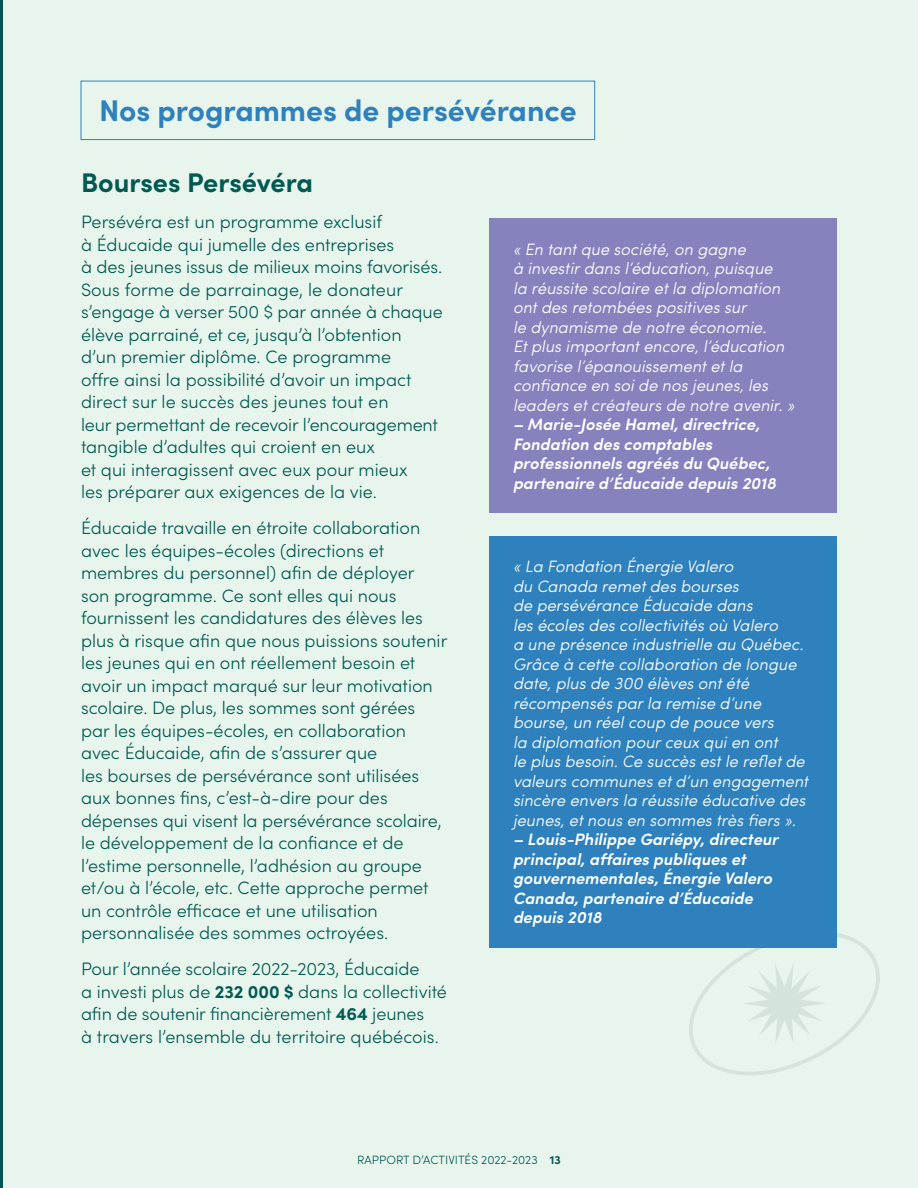
<style>
.page{position:relative;width:918px;height:1188px;background:#e8f5ed}
.page>*{position:absolute;margin:0;border:0;box-sizing:border-box;transform-origin:0 0}
.t1{font:700 30px "Sofia Pro";color:#2e81bc}
.t2{font:700 27px "Sofia Pro";color:#005a52}
.t3{font:300 18px/22.5px "Sofia Pro";color:#005a52}
.t4{font:italic 300 16.5px/19.5px "Sofia Pro";color:#fff}
.t5{font:italic 600 16.5px/19.5px "Sofia Pro";color:#fff}
.t6{font:300 12px "Sofia Pro";color:#005a52}
.s1{font-weight:700}
</style>
<div class="page">
<hr style="left:0;top:0;width:2px;height:1188px;background:#005752">
<div style="left:81px;top:81px;width:514px;height:59px;border:1px solid #2e81bc"></div>
<div style="left:489px;top:218px;width:348px;height:295px;background:#8582be"></div>
<svg style="left:682px;top:933px;width:198px;height:142px"></svg>
<div style="left:489px;top:536px;width:348px;height:411px;background:#2e81bc"></div>
<h1 class="t1" style="left:99px;top:87px;width:479px">Nos programmes de persévérance</h1>
<h2 class="t2" style="left:81px;top:162px;width:234px">Bourses Persévéra</h2>
<p class="t3" style="left:81px;top:210px;width:363px">Persévéra est un programme exclusif<br>à Éducaide qui jumelle des entreprises<br>à des jeunes issus de milieux moins favorisés.<br>Sous forme de parrainage, le donateur s’engage à verser 500 $ par année à chaque élève parrainé, et ce, jusqu’à l’obtention<br>d’un premier diplôme. Ce programme<br>offre ainsi la possibilité d’avoir un impact direct sur le succès des jeunes tout en<br>leur permettant de recevoir l’encouragement tangible d’adultes qui croient en eux<br>et qui interagissent avec eux pour mieux<br>les préparer aux exigences de la vie.</p>
<p class="t3" style="left:81px;top:516px;width:368px">Éducaide travaille en étroite collaboration avec les équipes-écoles (directions et membres du personnel) afin de déployer son programme. Ce sont elles qui nous fournissent les candidatures des élèves les plus à risque afin que nous puissions soutenir les jeunes qui en ont réellement besoin et avoir un impact marqué sur leur motivation scolaire. De plus, les sommes sont gérées par les équipes-écoles, en collaboration avec Éducaide, afin de s’assurer que<br>les bourses de persévérance sont utilisées aux bonnes fins, c’est-à-dire pour des dépenses qui visent la persévérance scolaire, le développement de la confiance et de l’estime personnelle, l’adhésion au groupe et/ou à l’école, etc. Cette approche permet un contrôle efficace et une utilisation personnalisée des sommes octroyées.</p>
<p class="t3" style="left:81px;top:957px;width:368px">Pour l’année scolaire 2022-2023, Éducaide<br>a investi plus de <span class="s1">232 000 $</span> dans la collectivité afin de soutenir financièrement <span class="s1">464</span> jeunes<br>à travers l’ensemble du territoire québécois.</p>
<p class="t4" style="left:513px;top:238px;width:283px">« En tant que société, on gagne<br>à investir dans l’éducation, puisque<br>la réussite scolaire et la diplomation ont des retombées positives sur<br>le dynamisme de notre économie.<br>Et plus important encore, l’éducation favorise l’épanouissement et la confiance en soi de nos jeunes, les leaders et créateurs de notre avenir. »</p>
<p class="t5" style="left:513px;top:414px;width:265px">– Marie-Josée Hamel, directrice,<br>Fondation des comptables professionnels agréés du Québec, partenaire d’Éducaide depuis 2018</p>
<p class="t4" style="left:513px;top:556px;width:297px">« La Fondation Énergie Valero<br>du Canada remet des bourses<br>de persévérance Éducaide dans<br>les écoles des collectivités où Valero<br>a une présence industrielle au Québec.<br>Grâce à cette collaboration de longue date, plus de 300 élèves ont été récompensés par la remise d’une bourse, un réel coup de pouce vers<br>la diplomation pour ceux qui en ont<br>le plus besoin. Ce succès est le reflet de valeurs communes et d’un engagement sincère envers la réussite éducative des jeunes, et nous en sommes très fiers ».</p>
<p class="t5" style="left:513px;top:829px;width:267px">– Louis-Philippe Gariépy, directeur principal, affaires publiques et gouvernementales, Énergie Valero<br>Canada, partenaire d’Éducaide depuis 2018</p>
<p class="t6" style="left:357px;top:1151px;width:205px">RAPPORT D’ACTIVITÉS 2022-2023 <span class="s1">13</span></p>
</div>
